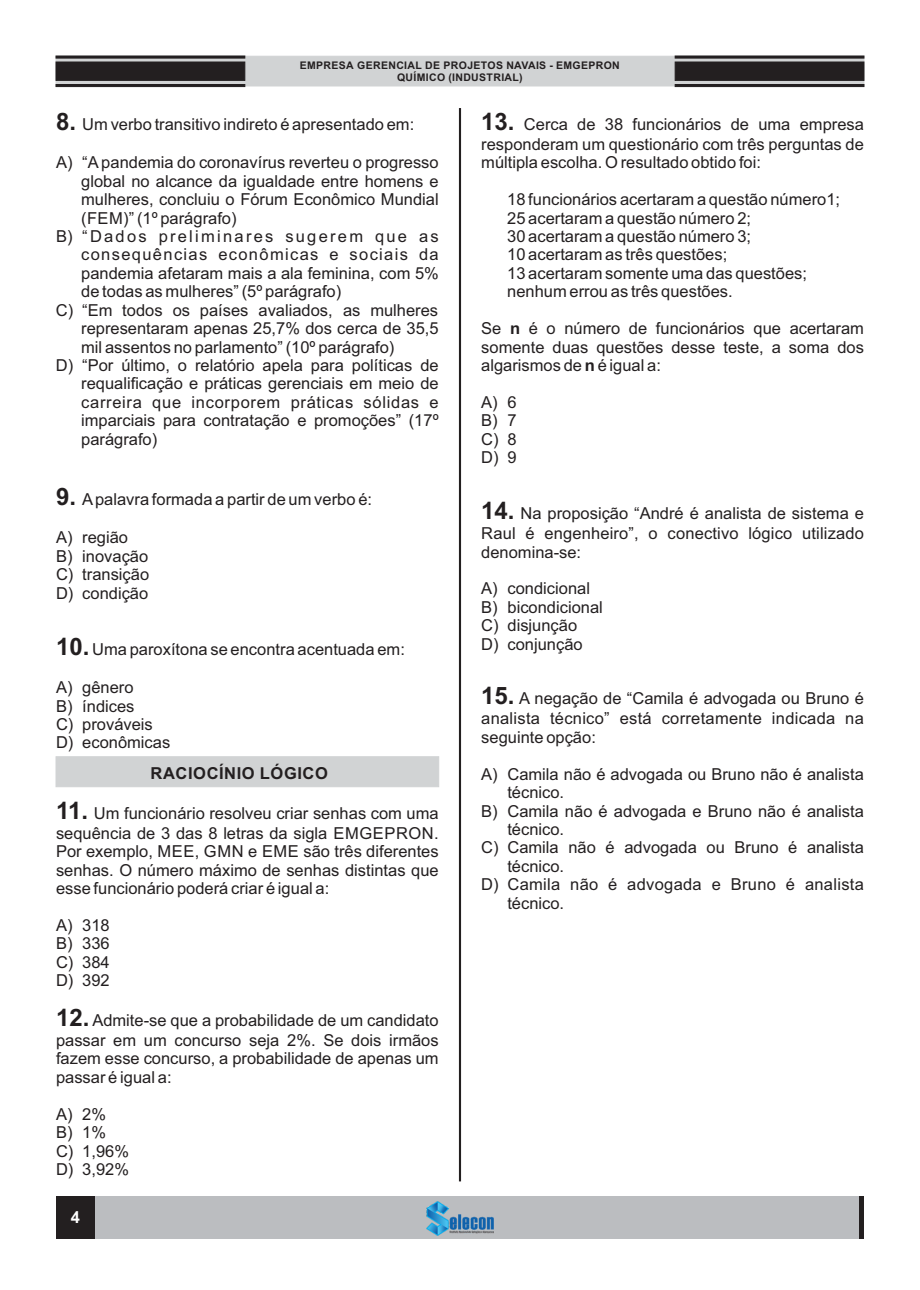
<style>
.page{position:relative;width:920px;height:1290px;background:#fff}
.page>*{position:absolute;margin:0;border:0;box-sizing:border-box;transform-origin:0 0}
.t1{font:16.5px/18.5px "Arial";color:#231f20}
.t2{font:16.5px "Arial";letter-spacing:.04em;color:#231f20}
.t3{font:16.5px "Arial";letter-spacing:.02em;color:#231f20}
.t4{font:16.5px "Arial";letter-spacing:.08em;color:#231f20}
.t5{font:16.5px "Arial";letter-spacing:.135em;color:#231f20}
.t6{font:700 16.5px "Arial";letter-spacing:.035em;color:#231f20}
.t7{font:700 16.5px "Arial";color:#fff}
.t8{font:700 10.5px/11.7px "Arial";letter-spacing:.035em;color:#231f20;text-align:center}
.s1{font-weight:700;font-size:24px}
.s2{font-weight:700}
</style>
<div class="page">
<div style="left:56px;top:1196px;width:808px;height:42px;background:#bbbdc0"></div>
<img style="left:426px;top:1201px;width:68px;height:34px">
<div style="left:859px;top:1196px;width:5px;height:42px;background:#231f20"></div>
<div style="left:56px;top:1196px;width:38px;height:42px;background:#231f20"></div>
<hr style="left:459px;top:108px;width:2px;height:1073px;background:#231f20">
<div style="left:55px;top:756px;width:385px;height:31px;background:#d1d3d4"></div>
<svg style="left:55px;top:55px;width:810px;height:32px;background:#929192"></svg>
<p class="t8" style="left:300px;top:61px;width:322px">EMPRESA GERENCIAL DE PROJETOS NAVAIS - EMGEPRON<br>QUÍMICO (INDUSTRIAL)</p>
<p class="t1" style="left:56px;top:116px;width:360px"><span class="s1">8.</span> Um verbo transitivo indireto é apresentado em:</p>
<p class="t1" style="left:56px;top:155px;width:384px">A) “Apandemia do coronavírus reverteu o progresso</p>
<p class="t1" style="left:81px;top:173px;width:359px">global no alcance da igualdade entre homens e</p>
<p class="t1" style="left:81px;top:192px;width:359px">mulheres, concluiu o Fórum Econômico Mundial</p>
<p class="t1" style="left:81px;top:210px;width:157px">(FEM)” (1º parágrafo)</p>
<p class="t5" style="left:56px;top:230px;width:384px">B) “Dados preliminares sugerem que as</p>
<p class="t4" style="left:81px;top:248px;width:359px">consequências econômicas e sociais da</p>
<p class="t1" style="left:81px;top:265px;width:359px">pandemia afetaram mais a ala feminina, com 5%</p>
<p class="t1" style="left:81px;top:284px;width:262px">de todas as mulheres” (5º parágrafo)</p>
<p class="t1" style="left:56px;top:302px;width:384px">C) “Em todos os países avaliados, as mulheres</p>
<p class="t1" style="left:81px;top:321px;width:359px">representaram apenas 25,7% dos cerca de 35,5</p>
<p class="t1" style="left:81px;top:339px;width:315px">mil assentos no parlamento” (10º parágrafo)</p>
<p class="t1" style="left:56px;top:357px;width:384px">D) “Por último, o relatório apela para políticas de</p>
<p class="t1" style="left:81px;top:376px;width:359px">requalificação e práticas gerenciais em meio de</p>
<p class="t2" style="left:81px;top:396px;width:359px">carreira que incorporem práticas sólidas e</p>
<p class="t1" style="left:81px;top:413px;width:359px">imparciais para contratação e promoções” (17º</p>
<p class="t1" style="left:81px;top:431px;width:78px">parágrafo)</p>
<p class="t1" style="left:56px;top:491px;width:318px"><span class="s1">9.</span> Apalavra formada a partir de um verbo é:</p>
<p class="t1" style="left:56px;top:530px;width:95px">A) região<br>B) inovação<br>C) transição<br>D) condição</p>
<p class="t1" style="left:56px;top:641px;width:350px"><span class="s1">10.</span> Uma paroxítona se encontra acentuada em:</p>
<p class="t1" style="left:56px;top:680px;width:116px">A) gênero<br>B) índices<br>C) prováveis<br>D) econômicas</p>
<p class="t6" style="left:151px;top:767px;width:179px">RACIOCÍNIO LÓGICO</p>
<p class="t1" style="left:56px;top:804px;width:384px;line-height:20px"><span class="s1">11.</span> Um funcionário resolveu criar senhas com uma sequência de 3 das 8 letras da sigla EMGEPRON.</p>
<p class="t1" style="left:56px;top:844px;width:384px;text-align:justify">Por exemplo, MEE, GMN e EME são três diferentes senhas. O número máximo de senhas distintas que esse funcionário poderá criar é igual a:</p>
<p class="t1" style="left:56px;top:917px;width:55px;text-align:justify">A) 318<br>B) 336<br>C) 384<br>D) 392</p>
<p class="t1" style="left:56px;top:1012px;width:384px;line-height:20px"><span class="s1">12.</span> Admite-se que a probabilidade de um candidato passar em um concurso seja 2%. Se dois irmãos</p>
<p class="t1" style="left:56px;top:1051px;width:384px">fazem esse concurso, a probabilidade de apenas um passar é igual a:</p>
<p class="t1" style="left:56px;top:1106px;width:75px">A) 2%<br>B) 1%<br>C) 1,96%<br>D) 3,92%</p>
<p class="t7" style="left:71px;top:1211px;width:11px">4</p>
<p class="t1" style="left:481px;top:116px;width:384px;line-height:20px"><span class="s1">13.</span> Cerca de 38 funcionários de uma empresa responderam um questionário com três perguntas de</p>
<p class="t1" style="left:481px;top:155px;width:281px">múltipla escolha. O resultado obtido foi:</p>
<p class="t1" style="left:507px;top:192px;width:334px">18 funcionários acertaram a questão número1; 25 acertaram a questão número 2;<br>30 acertaram a questão número 3;<br>10 acertaram as três questões;<br>13 acertaram somente uma das questões; nenhum errou as três questões.</p>
<p class="t1" style="left:481px;top:321px;width:384px;text-align:justify">Se <span class="s2">n</span> é o número de funcionários que acertaram somente duas questões desse teste, a soma dos algarismos de <span class="s2">n</span> é igual a:</p>
<p class="t1" style="left:481px;top:394px;width:37px;text-align:justify">A) 6<br>B) 7<br>C) 8<br>D) 9</p>
<p class="t1" style="left:481px;top:505px;width:384px;line-height:20px"><span class="s1">14.</span> Na proposição “André é analista de sistema e<br>Raul é engenheiro”, o conectivo lógico utilizado</p>
<p class="t1" style="left:481px;top:544px;width:101px">denomina-se:</p>
<p class="t1" style="left:481px;top:581px;width:123px">A) condicional<br>B) bicondicional<br>C) disjunção<br>D) conjunção</p>
<p class="t1" style="left:481px;top:690px;width:384px;line-height:20px"><span class="s1">15.</span> A negação de “Camila é advogada ou Bruno é analista técnico” está corretamente indicada na</p>
<p class="t1" style="left:481px;top:729px;width:116px">seguinte opção:</p>
<p class="t1" style="left:481px;top:766px;width:384px">A) Camila não é advogada ou Bruno não é analista</p>
<p class="t1" style="left:507px;top:785px;width:58px">técnico.</p>
<p class="t1" style="left:481px;top:803px;width:384px">B) Camila não é advogada e Bruno não é analista</p>
<p class="t1" style="left:507px;top:821px;width:58px">técnico.</p>
<p class="t1" style="left:481px;top:840px;width:384px">C) Camila não é advogada ou Bruno é analista</p>
<p class="t1" style="left:507px;top:858px;width:58px">técnico.</p>
<p class="t3" style="left:481px;top:878px;width:384px">D) Camila não é advogada e Bruno é analista</p>
<p class="t1" style="left:507px;top:895px;width:58px">técnico.</p>
</div>
